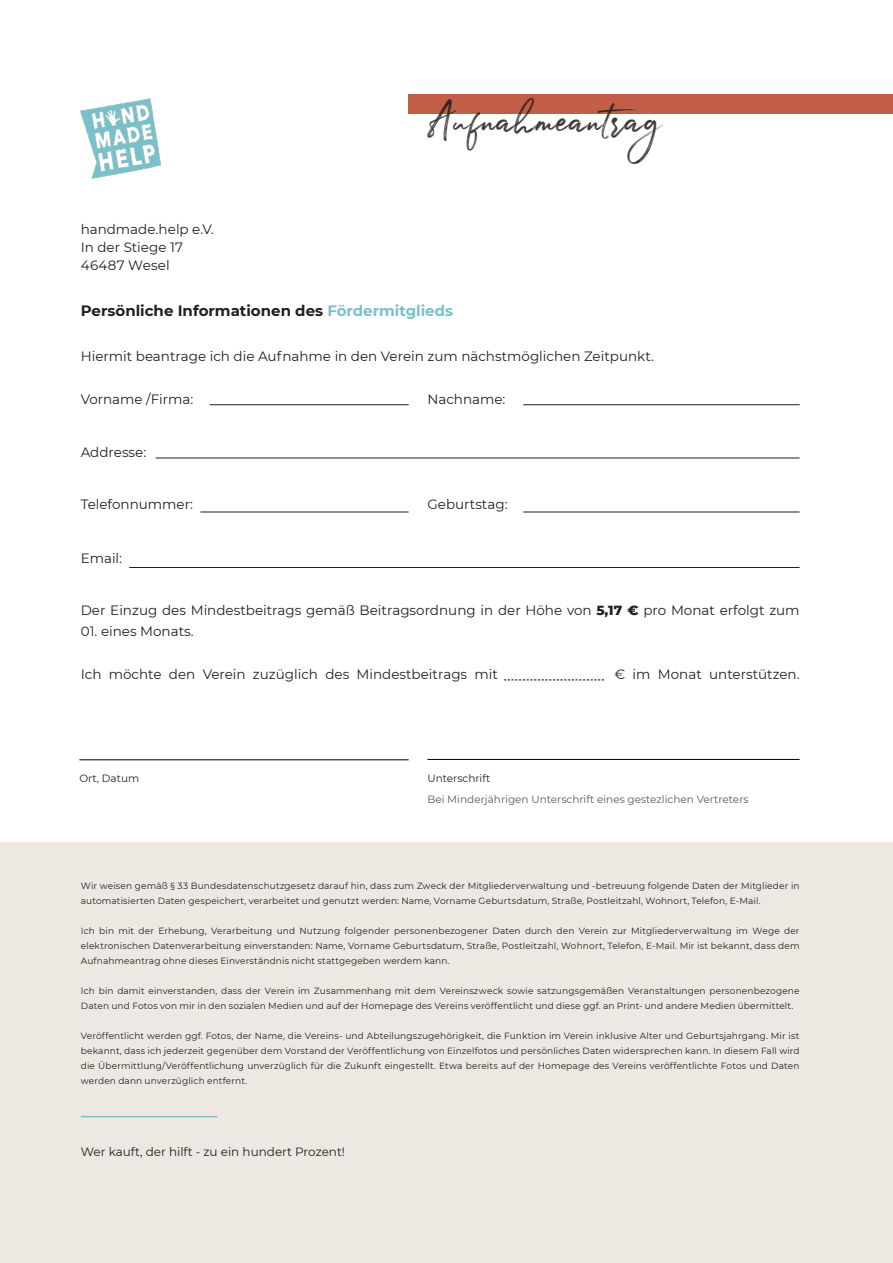
<style>
.page{position:relative;width:893px;height:1263px;background:#fff}
.page>*{position:absolute;margin:0;border:0;box-sizing:border-box;transform-origin:0 0}
.t1{font:45px "Julietta Messie";color:#231f20}
.Body{font:700 15px "Montserrat";color:#231f20}
.Body-2{font:13.5px "Montserrat";color:#231f20}
.Copy_Text_9pt{font:13.5px "Montserrat";color:#231f20}
.t2{font:12px "Montserrat";color:#231f20}
.Body-3{font:10.5px "Montserrat";color:#5a5a5d}
.Body-4{font:10.5px "Montserrat";color:#231f20}
.Copy_Text_9pt-2{font:9px/15px "Montserrat";letter-spacing:.015em;color:#231f20}
.s1{color:#7ac0c8}
.s2{font-weight:800}
</style>
<div class="page">
<img style="left:80px;top:98px;width:81px;height:81px">
<div style="left:409px;top:94px;width:484px;height:20px;background:#c25e47"></div>
<hr style="left:210px;top:404px;width:199px;height:1px;background:#231f20">
<hr style="left:156px;top:458px;width:644px;height:1px;background:#231f20">
<hr style="left:129px;top:567px;width:671px;height:1px;background:#231f20">
<hr style="left:523px;top:512px;width:277px;height:1px;background:#231f20">
<hr style="left:200px;top:512px;width:209px;height:1px;background:#231f20">
<hr style="left:523px;top:404px;width:277px;height:1px;background:#231f20">
<hr style="left:79px;top:759px;width:330px;height:1px;background:#000001">
<svg style="left:504px;top:679px;width:100px;height:1px"></svg>
<hr style="left:427px;top:759px;width:373px;height:1px;background:#000001">
<div style="left:0;top:842px;width:893px;height:421px;background:#eee8e2"></div>
<hr style="left:81px;top:1116px;width:136px;height:1px;background:#7ac0c8">
<p class="Copy_Text_9pt" style="left:81px;top:220px;width:135px">handmade.help e.V.</p>
<p class="Copy_Text_9pt" style="left:81px;top:238px;width:104px">In der Stiege 17</p>
<p class="Copy_Text_9pt" style="left:81px;top:256px;width:91px">46487 Wesel</p>
<h1 class="t1" style="left:427px;top:90px;width:237px">Aufnahmeantrag</h1>
<p class="Body" style="left:81px;top:300px;width:374px">Persönliche Informationen des <span class="s1">Fördermitglieds</span></p>
<p class="Body-2" style="left:81px;top:347px;width:574px">Hiermit beantrage ich die Aufnahme in den Verein zum nächstmöglichen Zeitpunkt.</p>
<p class="Body-2" style="left:81px;top:390px;width:114px">Vorname /Firma:</p>
<p class="Body-2" style="left:81px;top:443px;width:67px">Addresse:</p>
<p class="Body-2" style="left:427px;top:390px;width:80px">Nachname:</p>
<p class="Body-2" style="left:81px;top:495px;width:114px">Telefonnummer:</p>
<p class="Body-2" style="left:427px;top:495px;width:82px">Geburtstag:</p>
<p class="Body-2" style="left:81px;top:549px;width:43px">Email:</p>
<p class="Body-2" style="left:81px;top:601px;width:720px">Der Einzug des Mindestbeitrags gemäß Beitragsordnung in der Höhe von <span class="s2">5,17 €</span> pro Monat erfolgt zum</p>
<p class="Body-2" style="left:81px;top:622px;width:114px">01. eines Monats.</p>
<p class="Body-2" style="left:81px;top:664px;width:419px">Ich möchte den Verein zuzüglich des Mindestbeitrags mit</p>
<p class="Body-2" style="left:614px;top:664px;width:187px">€ im Monat unterstützen.</p>
<p class="Body-4" style="left:79px;top:771px;width:61px">Ort, Datum</p>
<p class="Body-4" style="left:427px;top:771px;width:64px">Unterschrift</p>
<p class="Body-3" style="left:427px;top:792px;width:323px">Bei Minderjährigen Unterschrift eines gestezlichen Vertreters</p>
<p class="Copy_Text_9pt-2" style="left:81px;top:878px;width:720px">Wir weisen gemäß § 33 Bundesdatenschutzgesetz darauf hin, dass zum Zweck der Mitgliederverwaltung und -betreuung folgende Daten der Mitglieder in automatisierten Daten gespeichert, verarbeitet und genutzt werden: Name, Vorname Geburtsdatum, Straße, Postleitzahl, Wohnort, Telefon, E-Mail.</p>
<p class="Copy_Text_9pt-2" style="left:81px;top:923px;width:720px;text-align:justify">Ich bin mit der Erhebung, Verarbeitung und Nutzung folgender personenbezogener Daten durch den Verein zur Mitgliederverwaltung im Wege der elektronischen Datenverarbeitung einverstanden: Name, Vorname Geburtsdatum, Straße, Postleitzahl, Wohnort, Telefon, E-Mail. Mir ist bekannt, dass dem Aufnahmeantrag ohne dieses Einverständnis nicht stattgegeben werdem kann.</p>
<p class="Copy_Text_9pt-2" style="left:81px;top:983px;width:720px">Ich bin damit einverstanden, dass der Verein im Zusammenhang mit dem Vereinszweck sowie satzungsgemäßen Veranstaltungen personenbezogene<br>Daten und Fotos von mir in den sozialen Medien und auf der Homepage des Vereins veröffentlicht und diese ggf. an Print- und andere Medien übermittelt.</p>
<p class="Copy_Text_9pt-2" style="left:81px;top:1028px;width:720px;text-align:justify">Veröffentlicht werden ggf. Fotos, der Name, die Vereins- und Abteilungszugehörigkeit, die Funktion im Verein inklusive Alter und Geburtsjahrgang. Mir ist bekannt, dass ich jederzeit gegenüber dem Vorstand der Veröffentlichung von Einzelfotos und persönliches Daten widersprechen kann. In diesem Fall wird die Übermittlung/Veröffentlichung unverzüglich für die Zukunft eingestellt. Etwa bereits auf der Homepage des Vereins veröffentlichte Fotos und Daten werden dann unverzüglich entfernt.</p>
<p class="t2" style="left:81px;top:1143px;width:266px">Wer kauft, der hilft - zu ein hundert Prozent!</p>
</div>
